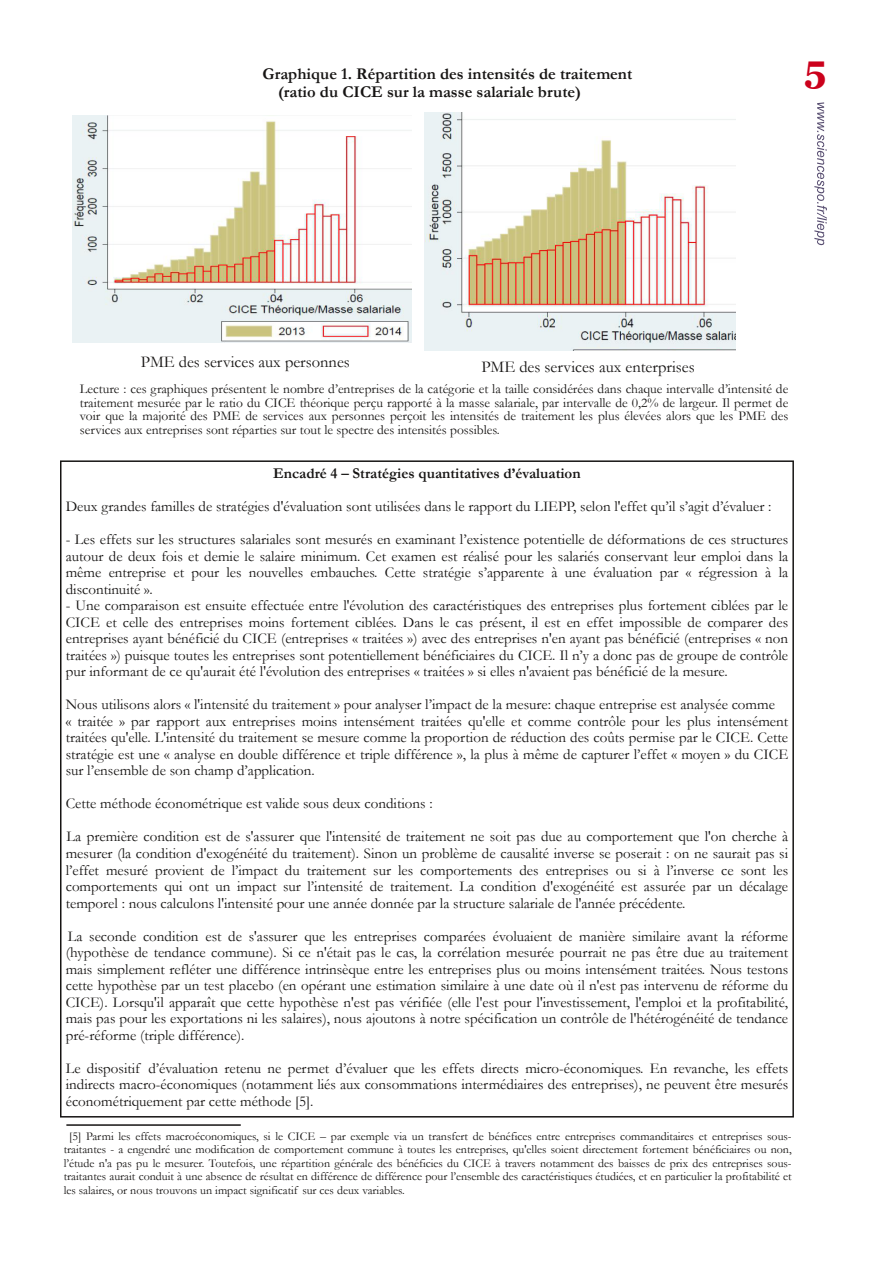
<style>
.page{position:relative;width:893px;height:1263px;background:#fff}
.page>*{position:absolute;margin:0;border:0;box-sizing:border-box;transform-origin:0 0}
.t1{font:700 37.5px "Georgia";color:#cb011c}
.t2{font:700 16.5px/18px "Garamond";color:#161413}
.t3{font:16.5px "Garamond";color:#161413}
.t4{font:15px/16.5px "Garamond";color:#161413;text-align:justify}
.t5{font:700 15px "Garamond";color:#161413}
.t6{font:13.5px/13.5px "Garamond";color:#161413;text-align:justify}
.t7{font:12px/13.5px "Garamond";color:#161413;text-align:justify}
</style>
<div class="page">
<img style="left:72px;top:115px;width:340px;height:227px">
<img style="left:424px;top:112px;width:312px;height:238px">
<svg style="left:814px;top:102px;width:13px;height:143px"></svg>
<hr style="left:66px;top:1124px;width:175px;height:2px;background:#161413">
<p class="t2" style="left:278px;top:65px;width:356px;text-indent:-15px">Graphique 1. Répartition des intensités de traitement (ratio du CICE sur la masse salariale brute)</p>
<h1 class="t1" style="left:804px;top:48px;width:24px">5</h1>
<p class="t3" style="left:141px;top:353px;width:211px">PME des services aux personnes</p>
<p class="t3" style="left:481px;top:357px;width:215px">PME des services aux enterprises</p>
<p class="t6" style="left:80px;top:382px;width:710px">Lecture : ces graphiques présentent le nombre d’entreprises de la catégorie et la taille considérées dans chaque intervalle d’intensité de traitement mesurée par le ratio du CICE théorique perçu rapporté à la masse salariale, par intervalle de 0,2% de largeur. Il permet de voir que la majorité des PME de services aux personnes perçoit les intensités de traitement les plus élevées alors que les PME des services aux entreprises sont réparties sur tout le spectre des intensités possibles.</p>
<p class="t5" style="left:273px;top:465px;width:309px">Encadré 4 – Stratégies quantitatives d’évaluation</p>
<p class="t4" style="left:66px;top:499px;width:707px">Deux grandes familles de stratégies d'évaluation sont utilisées dans le rapport du LIEPP, selon l'effet qu’il s’agit d’évaluer :</p>
<p class="t4" style="left:66px;top:532px;width:724px">- Les effets sur les structures salariales sont mesurés en examinant l’existence potentielle de déformations de ces structures autour de deux fois et demie le salaire minimum. Cet examen est réalisé pour les salariés conservant leur emploi dans la même entreprise et pour les nouvelles embauches. Cette stratégie s’apparente à une évaluation par « régression à la discontinuité ».</p>
<p class="t4" style="left:66px;top:598px;width:724px">- Une comparaison est ensuite effectuée entre l'évolution des caractéristiques des entreprises plus fortement ciblées par le CICE et celle des entreprises moins fortement ciblées. Dans le cas présent, il est en effet impossible de comparer des entreprises ayant bénéficié du CICE (entreprises « traitées ») avec des entreprises n'en ayant pas bénéficié (entreprises « non traitées ») puisque toutes les entreprises sont potentiellement bénéficiaires du CICE. Il n’y a donc pas de groupe de contrôle pur informant de ce qu'aurait été l'évolution des entreprises « traitées » si elles n'avaient pas bénéficié de la mesure.</p>
<p class="t4" style="left:66px;top:697px;width:724px;text-align:left">Nous utilisons alors « l'intensité du traitement » pour analyser l’impact de la mesure: chaque entreprise est analysée comme<br>« traitée » par rapport aux entreprises moins intensément traitées qu'elle et comme contrôle pour les plus intensément traitées qu'elle. L'intensité du traitement se mesure comme la proportion de réduction des coûts permise par le CICE. Cette stratégie est une « analyse en double différence et triple différence », la plus à même de capturer l’effet « moyen » du CICE sur l’ensemble de son champ d’application.</p>
<p class="t4" style="left:66px;top:796px;width:368px">Cette méthode économétrique est valide sous deux conditions :</p>
<p class="t4" style="left:66px;top:829px;width:724px">La première condition est de s'assurer que l'intensité de traitement ne soit pas due au comportement que l'on cherche à mesurer (la condition d'exogénéité du traitement). Sinon un problème de causalité inverse se poserait : on ne saurait pas si l’effet mesuré provient de l’impact du traitement sur les comportements des entreprises ou si à l’inverse ce sont les comportements qui ont un impact sur l’intensité de traitement. La condition d'exogénéité est assurée par un décalage temporel : nous calculons l'intensité pour une année donnée par la structure salariale de l'année précédente.</p>
<p class="t4" style="left:66px;top:928px;width:724px">La seconde condition est de s'assurer que les entreprises comparées évoluaient de manière similaire avant la réforme (hypothèse de tendance commune). Si ce n'était pas le cas, la corrélation mesurée pourrait ne pas être due au traitement mais simplement refléter une différence intrinsèque entre les entreprises plus ou moins intensément traitées. Nous testons cette hypothèse par un test placebo (en opérant une estimation similaire à une date où il n'est pas intervenu de réforme du CICE). Lorsqu'il apparaît que cette hypothèse n'est pas vérifiée (elle l'est pour l'investissement, l'emploi et la profitabilité, mais pas pour les exportations ni les salaires), nous ajoutons à notre spécification un contrôle de l'hétérogénéité de tendance pré-réforme (triple différence).</p>
<p class="t4" style="left:66px;top:1060px;width:724px">Le dispositif d’évaluation retenu ne permet d’évaluer que les effets directs micro-économiques. En revanche, les effets indirects macro-économiques (notamment liés aux consommations intermédiaires des entreprises), ne peuvent être mesurés économétriquement par cette méthode [5].</p>
<p class="t7" style="left:64px;top:1129px;width:729px;text-indent:5px">[5] Parmi les effets macroéconomiques, si le CICE – par exemple via un transfert de bénéfices entre entreprises commanditaires et entreprises sous&shy;traitantes - a engendré une modification de comportement commune à toutes les entreprises, qu'elles soient directement fortement bénéficiaires ou non, l’étude n'a pas pu le mesurer. Toutefois, une répartition générale des bénéficies du CICE à travers notamment des baisses de prix des entreprises sous&shy;traitantes aurait conduit à une absence de résultat en différence de différence pour l’ensemble des caractéristiques étudiées, et en particulier la profitabilité et les salaires, or nous trouvons un impact significatif sur ces deux variables.</p>
</div>
